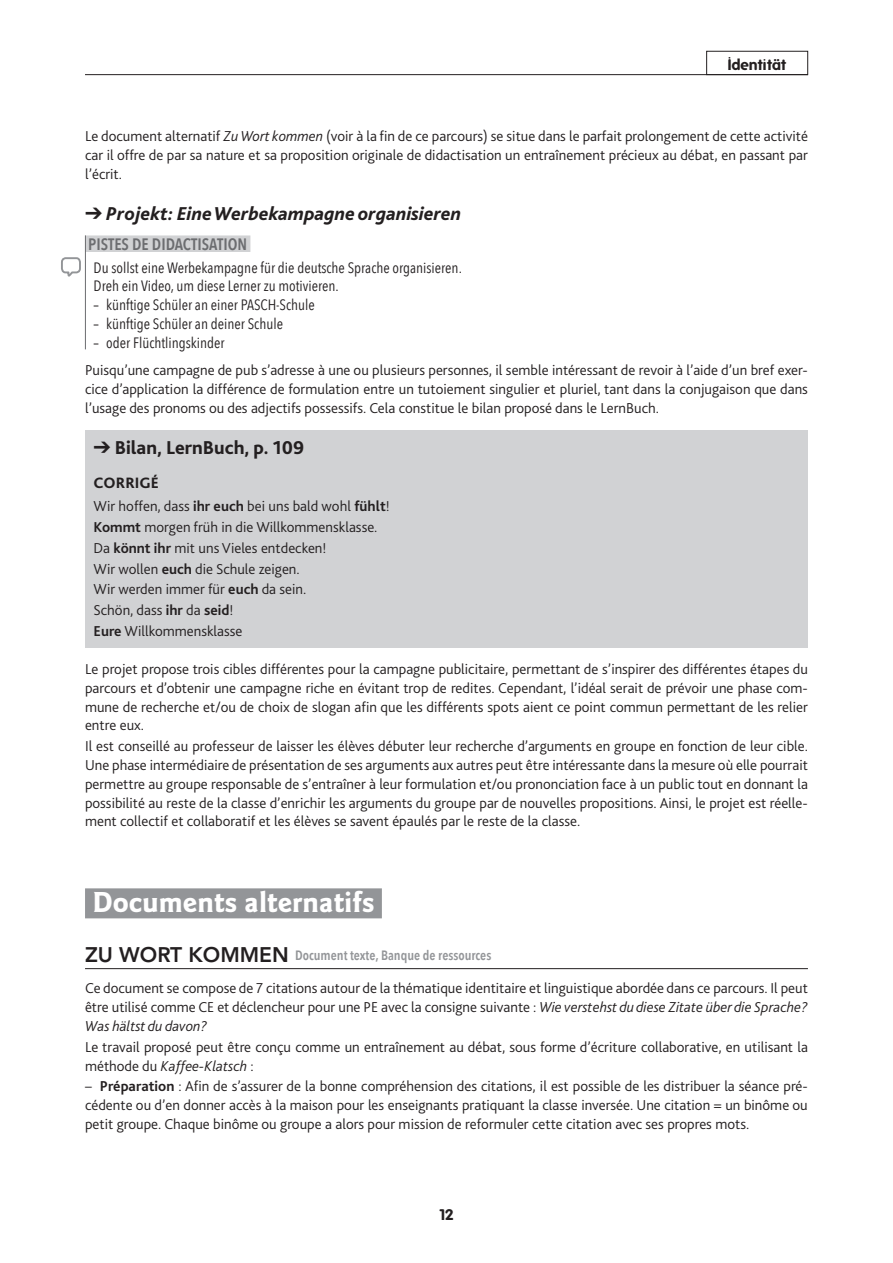
<style>
.page{position:relative;width:893px;height:1263px;background:#fff}
.page>*{position:absolute;margin:0;border:0;box-sizing:border-box;transform-origin:0 0}
.t1{font:700 30px "Goudy Sans Std";color:#fff}
.t2{font:italic 800 19.5px "Bliss 2";color:#231f20}
.t3{font:800 19.5px "Bliss 2";color:#231f20}
.t4{font:600 16.5px "Avenir Next Condensed";color:#6c6d70}
.t5{font:800 15.75px "Bliss 2";color:#231f20}
.t6{font:300 15px/18.8px "Bliss 2";color:#231f20;text-align:justify}
.t7{font:15px/18.8px "Avenir Next Condensed";color:#231f20}
.t8{font:700 15px "Folks";color:#231f20}
.t9{font:600 13.5px "Avenir Next Condensed";color:#939598}
.s1{font-style:italic}
.s2{font-weight:700}
.s3{font-family:"Avenir LT Std";font-weight:800;font-size:21px;color:#231f20}
</style>
<div class="page">
<div style="left:85px;top:431px;width:723px;height:217px;background:#d1d2d4"></div>
<hr style="left:85px;top:74px;width:723px;height:1px;background:#231f20">
<div style="left:85px;top:235px;width:165px;height:17px;background:#d1d2d4"></div>
<div style="left:85px;top:888px;width:297px;height:30px;background:#939598"></div>
<hr style="left:85px;top:968px;width:723px;height:1px;background:#231f20">
<hr style="left:85px;top:235px;width:1px;height:114px;background:#6c6d70">
<svg style="left:61px;top:257px;width:20px;height:20px"></svg>
<div style="left:706px;top:51px;width:102px;height:24px;border:1px solid #231f20"></div>
<p class="t8" style="left:728px;top:56px;width:60px">Identität</p>
<p class="t6" style="left:85px;top:126px;width:724px">Le document alternatif <span class="s1">Zu Wort kommen</span> (voir à la fin de ce parcours) se situe dans le parfait prolongement de cette activité car il offre de par sa nature et sa proposition originale de didactisation un entraînement précieux au débat, en passant par l’écrit.</p>
<h2 class="t2" style="left:85px;top:202px;width:378px">➔ Projekt: Eine Werbekampagne organisieren</h2>
<p class="t4" style="left:88px;top:234px;width:160px">Pistes de didactisation</p>
<p class="t7" style="left:94px;top:258px;width:370px">Du sollst eine Werbekampagne für die deutsche Sprache organisieren.<br>Dreh ein Video, um diese Lerner zu motivieren.</p>
<p class="t7" style="left:94px;top:296px;width:223px">– künftige Schüler an einer PASCH-Schule</p>
<p class="t7" style="left:94px;top:314px;width:191px">– künftige Schüler an deiner Schule</p>
<p class="t7" style="left:94px;top:333px;width:133px">– oder Flüchtlingskinder</p>
<p class="t6" style="left:85px;top:360px;width:724px">Puisqu’une campagne de pub s’adresse à une ou plusieurs personnes, il semble intéressant de revoir à l’aide d’un bref exer&shy;cice d’application la différence de formulation entre un tutoiement singulier et pluriel, tant dans la conjugaison que dans l’usage des pronoms ou des adjectifs possessifs. Cela constitue le bilan proposé dans le LernBuch.</p>
<h2 class="t3" style="left:94px;top:436px;width:212px">➔ Bilan, LernBuch, p. 109</h2>
<p class="t5" style="left:94px;top:473px;width:67px">CORRIGÉ</p>
<p class="t6" style="left:94px;top:495px;width:298px;line-height:20.9px;text-align:left">Wir hoffen, dass <span class="s2">ihr euch</span> bei uns bald wohl <span class="s2">fühlt</span>!<br><span class="s2">Kommt</span> morgen früh in die Willkommensklasse.<br>Da <span class="s2">könnt ihr</span> mit uns Vieles entdecken!<br>Wir wollen <span class="s2">euch</span> die Schule zeigen.<br>Wir werden immer für <span class="s2">euch</span> da sein.<br>Schön, dass <span class="s2">ihr</span> da <span class="s2">seid</span>!<br><span class="s2">Eure</span> Willkommensklasse</p>
<p class="t6" style="left:85px;top:659px;width:724px">Le projet propose trois cibles différentes pour la campagne publicitaire, permettant de s’inspirer des différentes étapes du parcours et d’obtenir une campagne riche en évitant trop de redites. Cependant, l’idéal serait de prévoir une phase com&shy;mune de recherche et/ou de choix de slogan afin que les différents spots aient ce point commun permettant de les relier entre eux.</p>
<p class="t6" style="left:85px;top:736px;width:724px">Il est conseillé au professeur de laisser les élèves débuter leur recherche d’arguments en groupe en fonction de leur cible.<br>Une phase intermédiaire de présentation de ses arguments aux autres peut être intéressante dans la mesure où elle pourrait permettre au groupe responsable de s’entraîner à leur formulation et/ou prononciation face à un public tout en donnant la possibilité au reste de la classe d’enrichir les arguments du groupe par de nouvelles propositions. Ainsi, le projet est réelle&shy;ment collectif et collaboratif et les élèves se savent épaulés par le reste de la classe.</p>
<h1 class="t1" style="left:93px;top:885px;width:283px">Documents alternatifs</h1>
<p class="t9" style="left:85px;top:947px;width:408px"><span class="s3">ZU WORT KOMMEN</span> Document texte, Banque de ressources</p>
<p class="t6" style="left:85px;top:979px;width:724px">Ce document se compose de 7 citations autour de la thématique identitaire et linguistique abordée dans ce parcours. Il peut être utilisé comme CE et déclencheur pour une PE avec la consigne suivante : <span class="s1">Wie verstehst du diese Zitate über die Sprache?<br>Was hältst du davon?</span></p>
<p class="t6" style="left:85px;top:1037px;width:724px">Le travail proposé peut être conçu comme un entraînement au débat, sous forme d’écriture collaborative, en utilisant la méthode du <span class="s1">Kaffee-Klatsch</span> :</p>
<p class="t6" style="left:85px;top:1077px;width:724px">– <span class="s2">Préparation</span> : Afin de s’assurer de la bonne compréhension des citations, il est possible de les distribuer la séance pré&shy;cédente ou d’en donner accès à la maison pour les enseignants pratiquant la classe inversée. Une citation = un binôme ou petit groupe. Chaque binôme ou groupe a alors pour mission de reformuler cette citation avec ses propres mots.</p>
<p class="t8" style="left:439px;top:1205px;width:16px">12</p>
</div>
